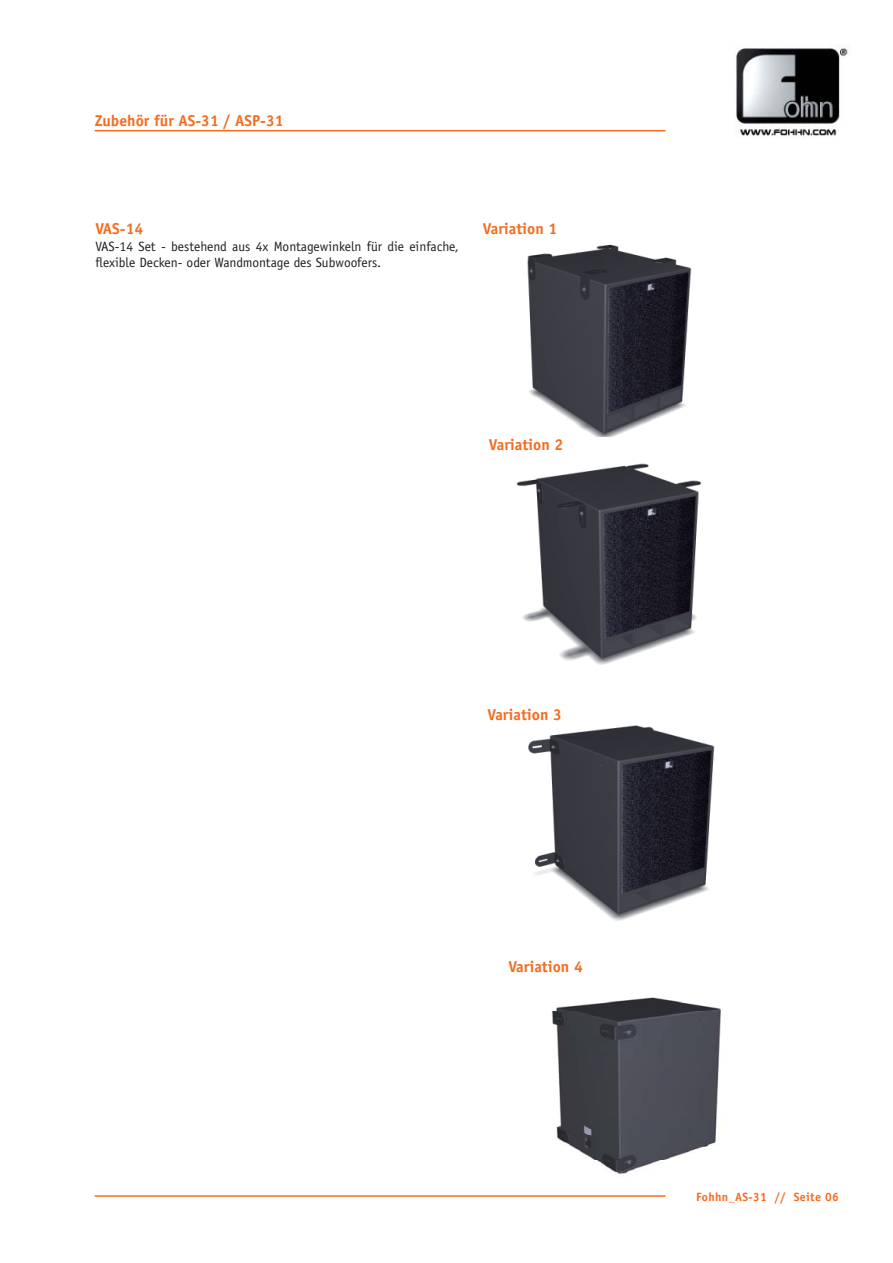
<style>
.page{position:relative;width:893px;height:1263px;background:#fff}
.page>*{position:absolute;margin:0;border:0;box-sizing:border-box;transform-origin:0 0}
.t1{font:700 15.75px "Officina Sans";color:#f36d21}
.t2{font:13.5px/16.2px "Officina Sans";color:#231f20}
.t3{font:700 12px "Officina Sans";letter-spacing:.025em;color:#f36d21}
</style>
<div class="page">
<hr style="left:95px;top:1195px;width:570px;height:2px;background:#f36d21">
<hr style="left:95px;top:130px;width:570px;height:1px;background:#f36d21">
<img style="left:527px;top:244px;width:165px;height:193px">
<img style="left:516px;top:463px;width:185px;height:201px">
<img style="left:528px;top:725px;width:187px;height:196px">
<img style="left:551px;top:997px;width:170px;height:177px">
<img style="left:736px;top:46px;width:113px;height:91px">
<p class="t1" style="left:95px;top:115px;width:190px">Zubehör für AS-31 / ASP-31</p>
<p class="t1" style="left:95px;top:223px;width:49px">VAS-14</p>
<p class="t2" style="left:95px;top:239px;width:365px">VAS-14 Set - bestehend aus 4x Montagewinkeln für die einfache, flexible Decken- oder Wandmontage des Subwoofers.</p>
<p class="t1" style="left:483px;top:223px;width:76px">Variation 1</p>
<p class="t1" style="left:489px;top:439px;width:76px">Variation 2</p>
<p class="t1" style="left:487px;top:709px;width:76px">Variation 3</p>
<p class="t1" style="left:508px;top:961px;width:76px">Variation 4</p>
<p class="t3" style="left:696px;top:1192px;width:144px">Fohhn_AS-31 // Seite 06</p>
</div>
